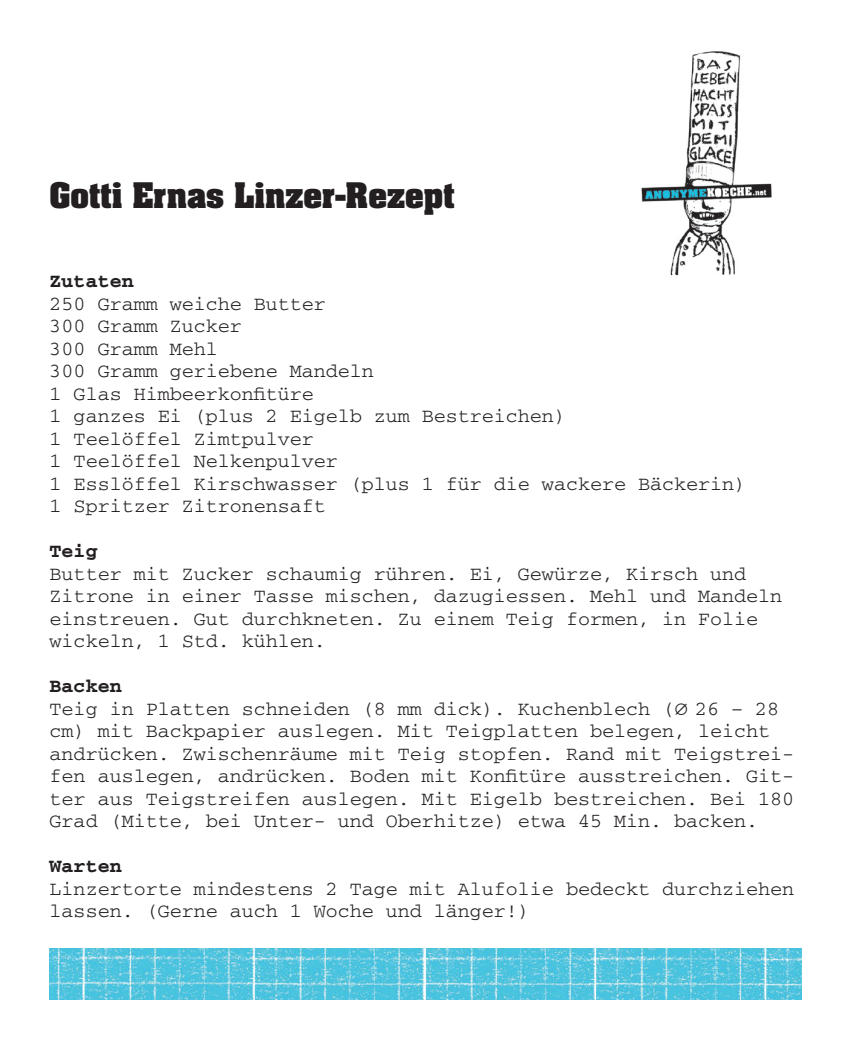
<style>
.page{position:relative;width:851px;height:1049px;background:#fff}
.page>*{position:absolute;margin:0;border:0;box-sizing:border-box;transform-origin:0 0}
.t1{font:700 30px "Aachen";color:#231f20}
.t2{font:20px/22.5px "Courier";color:#231f20}
.t3{font:700 20px "Courier";color:#231f20}
.s1{font-weight:700}
</style>
<div class="page">
<img style="left:641px;top:51px;width:131px;height:225px">
<img style="left:50px;top:949px;width:751px;height:50px">
<h1 class="t1" style="left:50px;top:173px;width:406px">Gotti Ernas Linzer-Rezept</h1>
<p class="t3" style="left:50px;top:271px;width:86px">Zutaten</p>
<p class="t2" style="left:50px;top:293px;width:698px">250 Gramm weiche Butter<br>300 Gramm Zucker<br>300 Gramm Mehl<br>300 Gramm geriebene Mandeln<br>1 Glas Himbeerkonfitüre<br>1 ganzes Ei (plus 2 Eigelb zum Bestreichen)<br>1 Teelöffel Zimtpulver<br>1 Teelöffel Nelkenpulver<br>1 Esslöffel Kirschwasser (plus 1 für die wackere Bäckerin)<br>1 Spritzer Zitronensaft</p>
<p class="t3" style="left:50px;top:541px;width:50px">Teig</p>
<p class="t2" style="left:50px;top:563px;width:734px">Butter mit Zucker schaumig rühren. Ei, Gewürze, Kirsch und Zitrone in einer Tasse mischen, dazugiessen. Mehl und Mandeln einstreuen. Gut durchkneten. Zu einem Teig formen, in Folie wickeln, 1 Std. kühlen.</p>
<p class="t2" style="left:50px;top:675px;width:746px"><span class="s1">Backen<br></span>Teig in Platten schneiden (8 mm dick). Kuchenblech (∅ 26 – 28 cm) mit Backpapier auslegen. Mit Teigplatten belegen, leicht andrücken. Zwischenräume mit Teig stopfen. Rand mit Teigstrei&shy;fen auslegen, andrücken. Boden mit Konfitüre ausstreichen. Git&shy;ter aus Teigstreifen auslegen. Mit Eigelb bestreichen. Bei 180<br>Grad (Mitte, bei Unter- und Oberhitze) etwa 45 Min. backen.</p>
<p class="t3" style="left:50px;top:856px;width:73px">Warten</p>
<p class="t2" style="left:50px;top:878px;width:746px">Linzertorte mindestens 2 Tage mit Alufolie bedeckt durchziehen lassen. (Gerne auch 1 Woche und länger!)</p>
</div>
